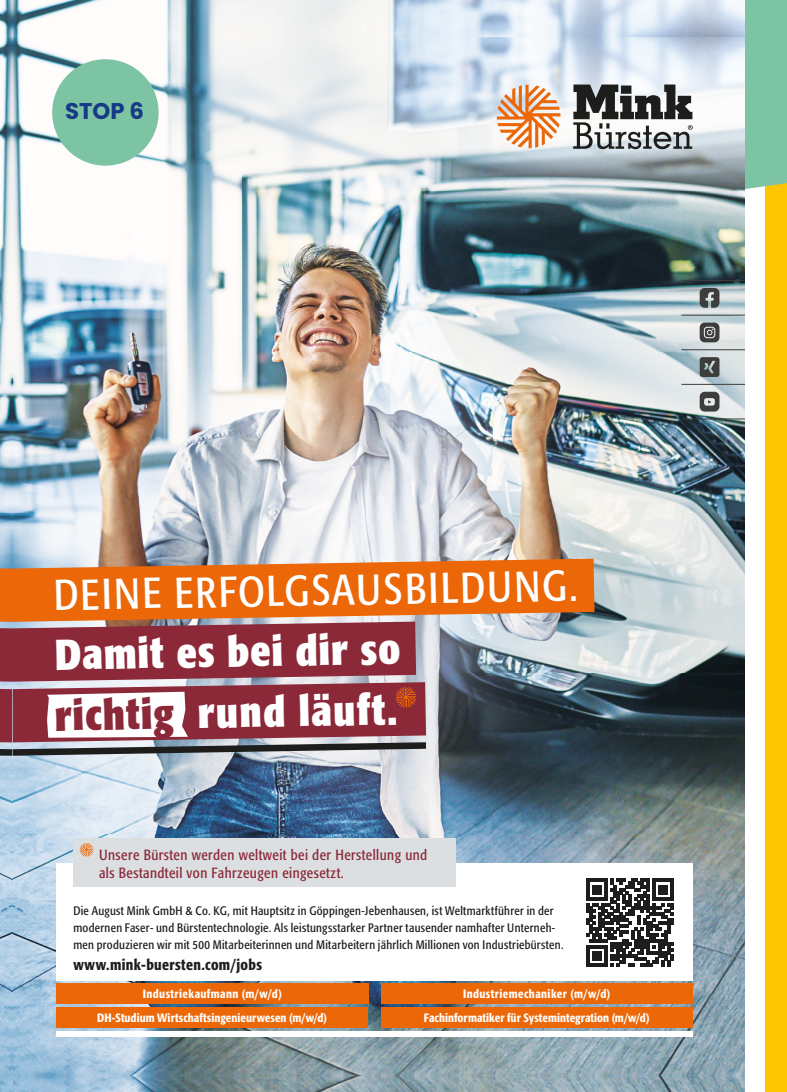
<style>
.page{position:relative;width:787px;height:1092px;background:#fff}
.page>*{position:absolute;margin:0;border:0;box-sizing:border-box;transform-origin:0 0}
.t1{font:700 condensed 42.75px/60.5px "Formata";color:#fff}
.t2{font:condensed 42.75px "Formata";color:#fff}
.t3{font:700 22.75px "Poppins";color:#173a86}
.t4{font:500 condensed 15.25px "Formata";letter-spacing:.025em;color:#1d1d1b}
.t5{font:condensed 14.75px/18.2px "Formata";letter-spacing:.03em;color:#8b2939}
.t6{font:condensed 12.25px/17px "Formata";letter-spacing:.025em;color:#1d1d1b}
.t7{font:500 condensed 12px "Formata";letter-spacing:.005em;color:#fff}
.t8{font:500 condensed 12px "Formata";letter-spacing:.035em;color:#fff}
.s1{color:#8b2939}
</style>
<div class="page">
<div style="left:765px;top:30px;width:22px;height:1061px;background:#fdc402"></div>
<svg style="left:744px;top:0;width:43px;height:230px;fill:#7dc4a4"></svg>
<img style="left:12px;top:36px;width:732px;height:1039px">
<svg style="left:497px;top:85px;width:63px;height:63px"></svg>
<svg style="left:573px;top:84px;width:119px;height:65px"></svg>
<div style="left:56px;top:862px;width:636px;height:118px;background:#fff"></div>
<div style="left:56px;top:1030px;width:636px;height:6px;background:#fff"></div>
<div style="left:73px;top:838px;width:383px;height:48px;background:#dbdfe2"></div>
<svg style="left:80px;top:842px;width:13px;height:14px"></svg>
<div style="left:56px;top:983px;width:312px;height:21px;background:#ec6708"></div>
<div style="left:381px;top:983px;width:311px;height:21px;background:#ec6708"></div>
<div style="left:56px;top:1007px;width:312px;height:20px;background:#ec6708"></div>
<svg style="left:586px;top:878px;width:88px;height:88px"></svg>
<hr style="left:681px;top:315px;width:63px;height:1px;background:#3d3d3c">
<hr style="left:681px;top:349px;width:63px;height:1px;background:#3d3d3c">
<hr style="left:681px;top:384px;width:63px;height:1px;background:#3d3d3c">
<hr style="left:681px;top:418px;width:63px;height:1px;background:#3d3d3c">
<hr style="left:681px;top:280px;width:63px;height:1px;background:#3d3d3c">
<svg style="left:699px;top:288px;width:20px;height:20px"></svg>
<svg style="left:699px;top:322px;width:20px;height:20px"></svg>
<svg style="left:699px;top:392px;width:20px;height:19px"></svg>
<svg style="left:699px;top:357px;width:20px;height:20px"></svg>
<svg style="left:426px;top:558px;width:168px;height:64px;background:#e37527"></svg>
<div style="left:381px;top:1007px;width:311px;height:20px;background:#ec6708"></div>
<img style="left:0;top:1075px;width:744px;height:16px">
<img style="left:0;top:36px;width:12px;height:1039px">
<svg style="left:0;top:558px;width:426px;height:197px;background:#b46453"></svg>
<div style="left:0;top:749px;width:12px;height:6px;background:#1d1d1b"></div>
<div style="left:0;top:689px;width:12px;height:53px;background:#8b2939"></div>
<img style="left:0;top:0;width:744px;height:36px">
<svg style="left:723px;top:32px;width:3px;height:6px"></svg>
<svg style="left:10px;top:32px;width:4px;height:6px"></svg>
<div style="left:52px;top:59px;width:107px;height:107px;background:#7dc4a4;border-radius:50%"></div>
<h2 class="t3" style="left:65px;top:98px;width:80px">STOP 6</h2>
<h1 class="t2" style="left:53px;top:569px;width:525px;rotate:-1deg">DEINE ERFOLGSAUSBILDUNG.</h1>
<h1 class="t1" style="left:53px;top:624px;width:348px;rotate:-1deg">Damit es bei dir so <span class="s1">richtig</span> rund läuft.</h1>
<p class="t5" style="left:99px;top:845px;width:330px">Unsere Bürsten werden weltweit bei der Herstellung und als Bestandteil von Fahrzeugen eingesetzt.</p>
<p class="t6" style="left:73px;top:902px;width:491px">Die August Mink GmbH &amp; Co. KG, mit Hauptsitz in Göppingen-Jebenhausen, ist Weltmarktführer in der modernen Faser- und Bürstentechnologie. Als leistungsstarker Partner tausender namhafter Unterneh&shy;men produzieren wir mit 500 Mitarbeiterinnen und Mitarbeitern jährlich Millionen von Industriebürsten.</p>
<p class="t4" style="left:73px;top:955px;width:190px">www.mink-buersten.com/jobs</p>
<p class="t8" style="left:143px;top:986px;width:141px">Industriekaufmann (m/w/d)</p>
<p class="t8" style="left:463px;top:986px;width:149px">Industriemechaniker (m/w/d)</p>
<p class="t7" style="left:97px;top:1010px;width:231px">DH-Studium Wirtschaftsingenieurwesen (m/w/d)</p>
<p class="t7" style="left:424px;top:1010px;width:227px">Fachinformatiker für Systemintegration (m/w/d)</p>
</div>
